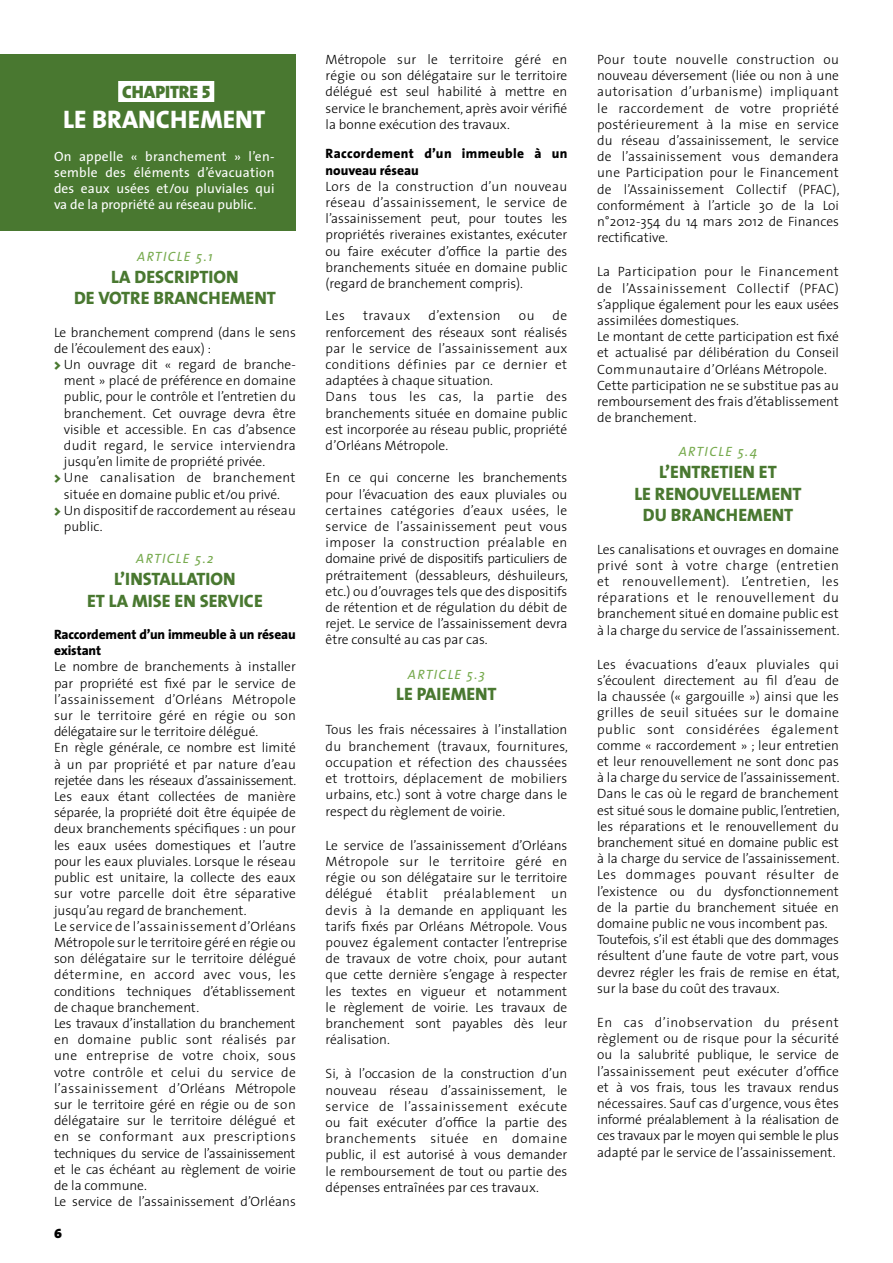
<style>
.page{position:relative;width:893px;height:1263px;background:#fff}
.page>*{position:absolute;margin:0;border:0;box-sizing:border-box;transform-origin:0 0}
.t1{font:800 25.5px "The Sans";color:#fff}
.t2{font:800 18px/21.6px "The Sans";color:#497830;text-align:center}
.t3{font:18px "The Sans Black Caps";color:#497830}
.t4{font:300 13.5px/16.2px "The Sans";color:#000;text-align:justify}
.t5{font:13.5px/16.2px "The Sans";color:#fff;text-align:justify}
.t6{font:300 13.5px "The Sans";letter-spacing:.03em;color:#000}
.t7{font:800 13.5px/16.2px "The Sans";letter-spacing:-.01em;color:#000}
.t8{font:italic 13.5px "The Sans";letter-spacing:.1em;color:#77aa4e}
.t9{font:800 13.5px/16.2px "The Sans";letter-spacing:.025em;color:#000}
.t10{font:300 13.5px "The Sans";letter-spacing:.04em;color:#000}
.t11{font:300 13.5px "The Sans";letter-spacing:.035em;color:#000}
.t12{font:13.5px "The Sans Black Caps";color:#000}
.s1{font-weight:900;color:#497830}
</style>
<div class="page">
<div style="left:0;top:54px;width:296px;height:176px;background:#497830"></div>
<div style="left:118px;top:81px;width:96px;height:21px;background:#fff"></div>
<h2 class="t3" style="left:122px;top:76px;width:90px">CHAPITRE 5</h2>
<h1 class="t1" style="left:63px;top:98px;width:204px">LE BRANCHEMENT</h1>
<p class="t5" style="left:54px;top:147px;width:222px">On appelle « branchement » l’en&shy;semble des éléments d’évacuation des eaux usées et/ou pluviales qui va de la propriété au réseau public.</p>
<p class="t8" style="left:137px;top:245px;width:77px">ARTICLE 5.1</p>
<h2 class="t2" style="left:74px;top:265px;width:203px">LA DESCRIPTION<br>DE VOTRE BRANCHEMENT</h2>
<p class="t4" style="left:54px;top:323px;width:243px">Le branchement comprend (dans le sens</p>
<p class="t4" style="left:54px;top:340px;width:159px">de l’écoulement des eaux) :</p>
<p class="t4" style="left:54px;top:356px;width:243px"><span class="s1">&gt;</span> Un ouvrage dit « regard de branche-</p>
<p class="t4" style="left:64px;top:372px;width:233px">ment » placé de préférence en domaine</p>
<p class="t4" style="left:64px;top:388px;width:233px">public, pour le contrôle et l’entretien du</p>
<p class="t4" style="left:64px;top:404px;width:233px">branchement. Cet ouvrage devra être</p>
<p class="t4" style="left:64px;top:421px;width:233px">visible et accessible. En cas d’absence</p>
<p class="t6" style="left:64px;top:434px;width:233px">dudit regard, le service interviendra</p>
<p class="t4" style="left:64px;top:453px;width:203px">jusqu’en limite de propriété privée.</p>
<p class="t6" style="left:54px;top:467px;width:243px"><span class="s1">&gt;</span> Une canalisation de branchement</p>
<p class="t4" style="left:64px;top:485px;width:218px">située en domaine public et/ou privé.</p>
<p class="t4" style="left:54px;top:502px;width:243px"><span class="s1">&gt;</span> Un dispositif de raccordement au réseau</p>
<p class="t4" style="left:64px;top:518px;width:40px">public.</p>
<p class="t8" style="left:136px;top:548px;width:79px">ARTICLE 5.2</p>
<h2 class="t2" style="left:87px;top:568px;width:177px">L’INSTALLATION<br>ET LA MISE EN SERVICE</h2>
<p class="t7" style="left:54px;top:626px;width:243px">Raccordement d’un immeuble à un réseau existant</p>
<p class="t4" style="left:54px;top:658px;width:244px;text-align:left">Le nombre de branchements à installer par propriété est fixé par le service de l’assainissement d’Orléans Métropole sur le territoire géré en régie ou son délégataire sur le territoire délégué.<br>En règle générale, ce nombre est limité à un par propriété et par nature d’eau rejetée dans les réseaux d’assainissement.<br>Les eaux étant collectées de manière séparée, la propriété doit être équipée de deux branchements spécifiques : un pour les eaux usées domestiques et l’autre pour les eaux pluviales. Lorsque le réseau public est unitaire, la collecte des eaux sur votre parcelle doit être séparative jusqu’au regard de branchement.<br>Le service de l’assainissement d’Orléans Métropole sur le territoire géré en régie ou son délégataire sur le territoire délégué détermine, en accord avec vous, les conditions techniques d’établissement de chaque branchement.<br>Les travaux d’installation du branchement en domaine public sont réalisés par une entreprise de votre choix, sous votre contrôle et celui du service de l’assainissement d’Orléans Métropole sur le territoire géré en régie ou de son délégataire sur le territoire délégué et en se conformant aux prescriptions techniques du service de l’assainissement et le cas échéant au règlement de voirie de la commune.<br>Le service de l’assainissement d’Orléans</p>
<p class="t12" style="left:54px;top:1222px;width:9px">6</p>
<p class="t4" style="left:326px;top:51px;width:243px">Métropole sur le territoire géré en régie ou son délégataire sur le territoire délégué est seul habilité à mettre en service le branchement, après avoir vérifié la bonne exécution des travaux.</p>
<p class="t9" style="left:326px;top:145px;width:243px">Raccordement d’un immeuble à un nouveau réseau</p>
<p class="t4" style="left:326px;top:178px;width:243px">Lors de la construction d’un nouveau réseau d’assainissement, le service de l’assainissement peut, pour toutes les propriétés riveraines existantes, exécuter ou faire exécuter d’office la partie des branchements située en domaine public (regard de branchement compris).</p>
<p class="t4" style="left:326px;top:307px;width:21px">Les</p>
<p class="t11" style="left:363px;top:305px;width:49px">travaux</p>
<p class="t10" style="left:428px;top:305px;width:74px">d’extension</p>
<p class="t4" style="left:519px;top:307px;width:17px">ou</p>
<p class="t4" style="left:326px;top:307px;width:243px;text-align:left;text-indent:227px">de renforcement des réseaux sont réalisés par le service de l’assainissement aux conditions définies par ce dernier et adaptées à chaque situation.<br>Dans tous les cas, la partie des branchements située en domaine public est incorporée au réseau public, propriété d’Orléans Métropole.</p>
<p class="t4" style="left:326px;top:469px;width:244px">En ce qui concerne les branchements pour l’évacuation des eaux pluviales ou certaines catégories d’eaux usées, le service de l’assainissement peut vous imposer la construction préalable en domaine privé de dispositifs particuliers de prétraitement (dessableurs, déshuileurs, etc.) ou d’ouvrages tels que des dispositifs de rétention et de régulation du débit de rejet. Le service de l’assainissement devra être consulté au cas par cas.</p>
<p class="t8" style="left:408px;top:663px;width:79px">ARTICLE 5.3</p>
<h2 class="t2" style="left:396px;top:683px;width:102px">LE PAIEMENT</h2>
<p class="t4" style="left:326px;top:721px;width:244px">Tous les frais nécessaires à l’installation du branchement (travaux, fournitures, occupation et réfection des chaussées et trottoirs, déplacement de mobiliers urbains, etc.) sont à votre charge dans le respect du règlement de voirie.</p>
<p class="t4" style="left:326px;top:836px;width:243px">Le service de l’assainissement d’Orléans Métropole sur le territoire géré en régie ou son délégataire sur le territoire délégué établit préalablement un devis à la demande en appliquant les tarifs fixés par Orléans Métropole. Vous pouvez également contacter l’entreprise de travaux de votre choix, pour autant que cette dernière s’engage à respecter les textes en vigueur et notamment le règlement de voirie. Les travaux de branchement sont payables dès leur réalisation.</p>
<p class="t4" style="left:326px;top:1065px;width:243px">Si, à l’occasion de la construction d’un nouveau réseau d’assainissement, le service de l’assainissement exécute ou fait exécuter d’office la partie des branchements située en domaine public, il est autorisé à vous demander le remboursement de tout ou partie des dépenses entraînées par ces travaux.</p>
<p class="t4" style="left:597px;top:51px;width:244px">Pour toute nouvelle construction ou nouveau déversement (liée ou non à une autorisation d’urbanisme) impliquant le raccordement de votre propriété postérieurement à la mise en service du réseau d’assainissement, le service de l’assainissement vous demandera une Participation pour le Financement de l’Assainissement Collectif (PFAC), conformément à l’article 30 de la Loi n°2012-354 du 14 mars 2012 de Finances rectificative.</p>
<p class="t4" style="left:597px;top:263px;width:243px;text-align:left">La Participation pour le Financement de l’Assainissement Collectif (PFAC) s’applique également pour les eaux usées assimilées domestiques.<br>Le montant de cette participation est fixé et actualisé par délibération du Conseil Communautaire d’Orléans Métropole.<br>Cette participation ne se substitue pas au remboursement des frais d’établissement de branchement.</p>
<p class="t8" style="left:679px;top:441px;width:80px">ARTICLE 5.4</p>
<h2 class="t2" style="left:634px;top:461px;width:169px">L’ENTRETIEN ET<br>LE RENOUVELLEMENT<br>DU BRANCHEMENT</h2>
<p class="t4" style="left:597px;top:540px;width:244px">Les canalisations et ouvrages en domaine privé sont à votre charge (entretien et renouvellement). L’entretien, les réparations et le renouvellement du branchement situé en domaine public est à la charge du service de l’assainissement.</p>
<p class="t4" style="left:597px;top:656px;width:244px;text-align:left">Les évacuations d’eaux pluviales qui s’écoulent directement au fil d’eau de la chaussée (« gargouille ») ainsi que les grilles de seuil situées sur le domaine public sont considérées également comme « raccordement » ; leur entretien et leur renouvellement ne sont donc pas à la charge du service de l’assainissement.<br>Dans le cas où le regard de branchement est situé sous le domaine public, l’entretien, les réparations et le renouvellement du branchement situé en domaine public est à la charge du service de l’assainissement.<br>Les dommages pouvant résulter de l’existence ou du dysfonctionnement de la partie du branchement située en domaine public ne vous incombent pas.<br>Toutefois, s’il est établi que des dommages résultent d’une faute de votre part, vous devrez régler les frais de remise en état, sur la base du coût des travaux.</p>
<p class="t4" style="left:597px;top:1014px;width:243px">En cas d’inobservation du présent règlement ou de risque pour la sécurité ou la salubrité publique, le service de l’assainissement peut exécuter d’office et à vos frais, tous les travaux rendus nécessaires. Sauf cas d’urgence, vous êtes informé préalablement à la réalisation de ces travaux par le moyen qui semble le plus adapté par le service de l’assainissement.</p>
</div>
